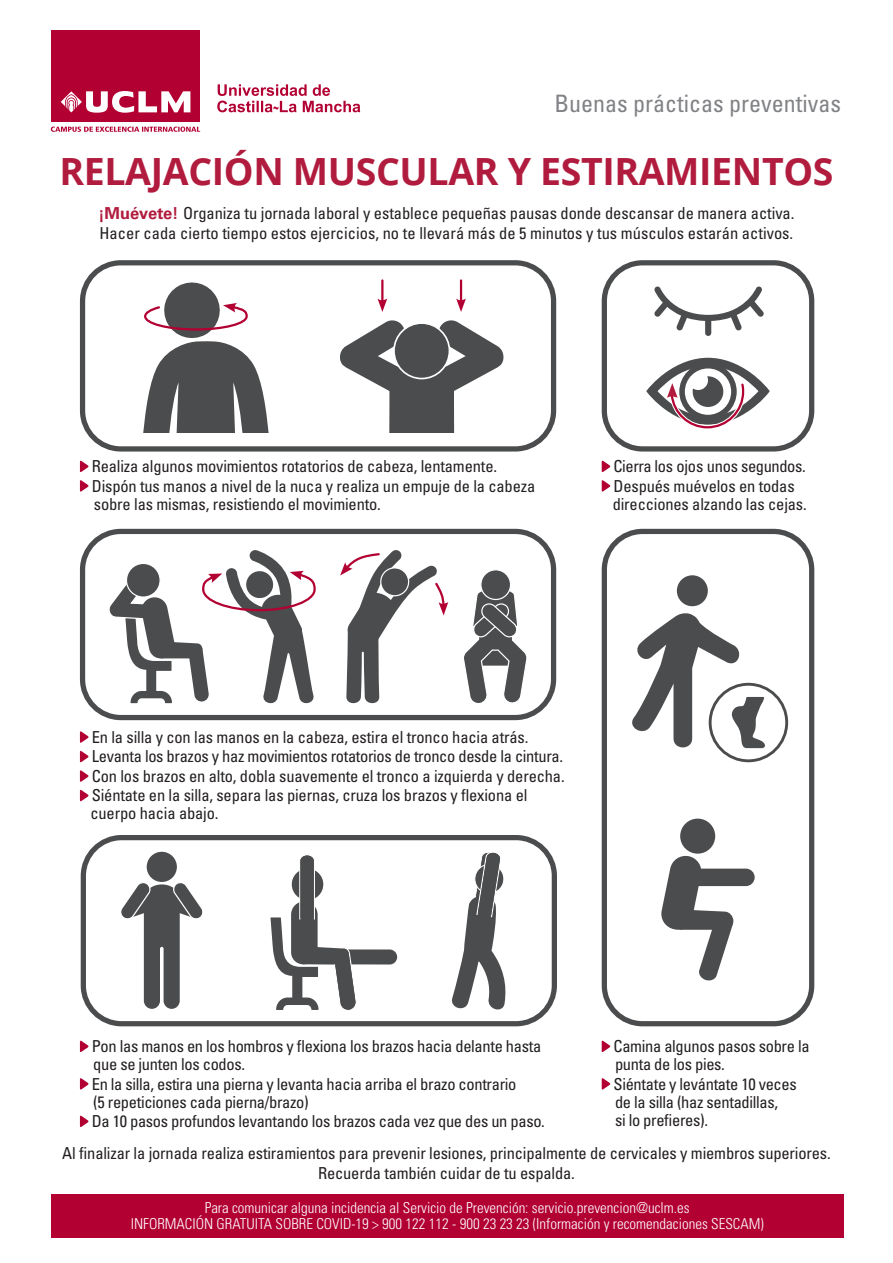
<style>
.page{position:relative;width:893px;height:1263px;background:#fff}
.page>*{position:absolute;margin:0;border:0;box-sizing:border-box;transform-origin:0 0}
.t1{font:700 37.5px "Open Sans";letter-spacing:-.01em;color:#b11c3e}
.t2{font:condensed 24px "Univers";color:#808285}
.t3{font:condensed 16.5px/18px "Univers";letter-spacing:-.01em;color:#231f20}
.t4{font:300 condensed 15px "Univers";color:#fff}
.s1{font-weight:700;font-stretch:normal;color:#b11c3e}
</style>
<div class="page">
<div style="left:81px;top:835px;width:476px;height:191px;border:5px solid #4b4c4d;border-radius:38px"></div>
<div style="left:51px;top:30px;width:149px;height:91px;background:#b30033"></div>
<svg style="left:217px;top:84px;width:143px;height:28px"></svg>
<svg style="left:51px;top:127px;width:149px;height:5px"></svg>
<svg style="left:61px;top:91px;width:129px;height:22px"></svg>
<div style="left:51px;top:1194px;width:793px;height:43px;background:#b30033"></div>
<div style="left:80px;top:260px;width:476px;height:191px;border:5px solid #4b4c4d;border-radius:38px"></div>
<svg style="left:80px;top:461px;width:8px;height:11px"></svg>
<svg style="left:80px;top:480px;width:8px;height:12px"></svg>
<svg style="left:602px;top:1041px;width:8px;height:11px"></svg>
<svg style="left:602px;top:1078px;width:8px;height:11px"></svg>
<div style="left:602px;top:529px;width:212px;height:497px;border:5px solid #4b4c4d;border-radius:38px"></div>
<hr style="left:381px;top:280px;width:2px;height:23px;background:#b30033">
<svg style="left:377px;top:298px;width:10px;height:14px"></svg>
<hr style="left:460px;top:280px;width:2px;height:23px;background:#b30033">
<svg style="left:456px;top:298px;width:10px;height:14px"></svg>
<svg style="left:340px;top:320px;width:164px;height:112px"></svg>
<div style="left:394px;top:323px;width:55px;height:56px;background:#4b4c4d;border-radius:50%"></div>
<div style="left:393px;top:322px;width:57px;height:57px;border:2px solid #fff;border-radius:50%"></div>
<svg style="left:143px;top:282px;width:126px;height:150px"></svg>
<svg style="left:80px;top:731px;width:8px;height:12px"></svg>
<svg style="left:80px;top:751px;width:8px;height:11px"></svg>
<svg style="left:80px;top:770px;width:8px;height:12px"></svg>
<svg style="left:80px;top:790px;width:8px;height:11px"></svg>
<svg style="left:602px;top:461px;width:8px;height:11px"></svg>
<svg style="left:602px;top:480px;width:8px;height:12px"></svg>
<div style="left:602px;top:260px;width:212px;height:191px;border:5px solid #4b4c4d;border-radius:38px"></div>
<svg style="left:654px;top:286px;width:110px;height:50px"></svg>
<svg style="left:646px;top:358px;width:124px;height:71px"></svg>
<div style="left:80px;top:529px;width:476px;height:191px;border:5px solid #4b4c4d;border-radius:38px"></div>
<svg style="left:109px;top:550px;width:207px;height:154px"></svg>
<svg style="left:340px;top:550px;width:108px;height:154px"></svg>
<div style="left:481px;top:570px;width:30px;height:29px;background:#4b4c4d;border-radius:50%"></div>
<div style="left:480px;top:569px;width:31px;height:31px;border:1px solid #fff;border-radius:50%"></div>
<svg style="left:464px;top:587px;width:63px;height:116px"></svg>
<svg style="left:80px;top:1041px;width:8px;height:11px"></svg>
<svg style="left:80px;top:1078px;width:8px;height:11px"></svg>
<svg style="left:80px;top:1116px;width:8px;height:11px"></svg>
<svg style="left:271px;top:855px;width:126px;height:155px"></svg>
<svg style="left:452px;top:852px;width:54px;height:158px"></svg>
<div style="left:147px;top:852px;width:30px;height:30px;background:#4b4c4d;border-radius:50%"></div>
<svg style="left:121px;top:879px;width:82px;height:130px"></svg>
<div style="left:677px;top:575px;width:31px;height:31px;background:#4b4c4d;border-radius:50%"></div>
<div style="left:709px;top:683px;width:79px;height:79px;border:3px solid #4b4c4d;border-radius:50%"></div>
<svg style="left:632px;top:613px;width:133px;height:137px"></svg>
<div style="left:680px;top:819px;width:35px;height:35px;background:#4b4c4d;border-radius:50%"></div>
<svg style="left:661px;top:856px;width:94px;height:125px"></svg>
<p class="t2" style="left:554px;top:88px;width:288px">Buenas prácticas preventivas</p>
<p class="t1" style="left:59px;top:145px;width:775px">RELAJACIÓN MUSCULAR Y ESTIRAMIENTOS</p>
<p class="t3" style="left:98px;top:204px;width:698px"><span class="s1">¡Muévete!</span> Organiza tu jornada laboral y establece pequeñas pausas donde descansar de manera activa.</p>
<p class="t3" style="left:100px;top:224px;width:695px">Hacer cada cierto tiempo estos ejercicios, no te llevará más de 5 minutos y tus músculos estarán activos.</p>
<p class="t3" style="left:92px;top:457px;width:407px">Realiza algunos movimientos rotatorios de cabeza, lentamente.</p>
<p class="t3" style="left:92px;top:476px;width:445px">Dispón tus manos a nivel de la nuca y realiza un empuje de la cabeza sobre las mismas, resistiendo el movimiento.</p>
<p class="t3" style="left:613px;top:457px;width:194px">Cierra los ojos unos segundos.</p>
<p class="t3" style="left:613px;top:476px;width:196px">Después muévelos en todas direcciones alzando las cejas.</p>
<p class="t3" style="left:92px;top:728px;width:438px">En la silla y con las manos en la cabeza, estira el tronco hacia atrás.</p>
<p class="t3" style="left:92px;top:747px;width:473px">Levanta los brazos y haz movimientos rotatorios de tronco desde la cintura.</p>
<p class="t3" style="left:92px;top:767px;width:474px">Con los brazos en alto, dobla suavemente el tronco a izquierda y derecha.</p>
<p class="t3" style="left:92px;top:786px;width:437px">Siéntate en la silla, separa las piernas, cruza los brazos y flexiona el</p>
<p class="t3" style="left:90px;top:804px;width:130px">cuerpo hacia abajo.</p>
<p class="t3" style="left:92px;top:1037px;width:451px">Pon las manos en los hombros y flexiona los brazos hacia delante hasta</p>
<p class="t3" style="left:93px;top:1055px;width:153px">que se junten los codos.</p>
<p class="t3" style="left:92px;top:1074px;width:426px">En la silla, estira una pierna y levanta hacia arriba el brazo contrario</p>
<p class="t3" style="left:93px;top:1092px;width:217px">(5 repeticiones cada pierna/brazo)</p>
<p class="t3" style="left:92px;top:1112px;width:455px">Da 10 pasos profundos levantando los brazos cada vez que des un paso.</p>
<p class="t3" style="left:613px;top:1037px;width:198px">Camina algunos pasos sobre la</p>
<p class="t3" style="left:615px;top:1055px;width:111px">punta de los pies.</p>
<p class="t3" style="left:613px;top:1074px;width:185px">Siéntate y levántate 10 veces</p>
<p class="t3" style="left:615px;top:1092px;width:165px">de la silla (haz sentadillas,</p>
<p class="t3" style="left:615px;top:1110px;width:95px">si lo prefieres).</p>
<p class="t3" style="left:62px;top:1144px;width:770px">Al finalizar la jornada realiza estiramientos para prevenir lesiones, principalmente de cervicales y miembros superiores.</p>
<p class="t3" style="left:318px;top:1163px;width:258px">Recuerda también cuidar de tu espalda.</p>
<p class="t4" style="left:205px;top:1198px;width:487px">Para comunicar alguna incidencia al Servicio de Prevención: servicio.prevencion@uclm.es</p>
<p class="t4" style="left:131px;top:1215px;width:634px">INFORMACIÓN GRATUITA SOBRE COVID-19 &gt; 900 122 112 - 900 23 23 23 (Información y recomendaciones SESCAM)</p>
</div>
